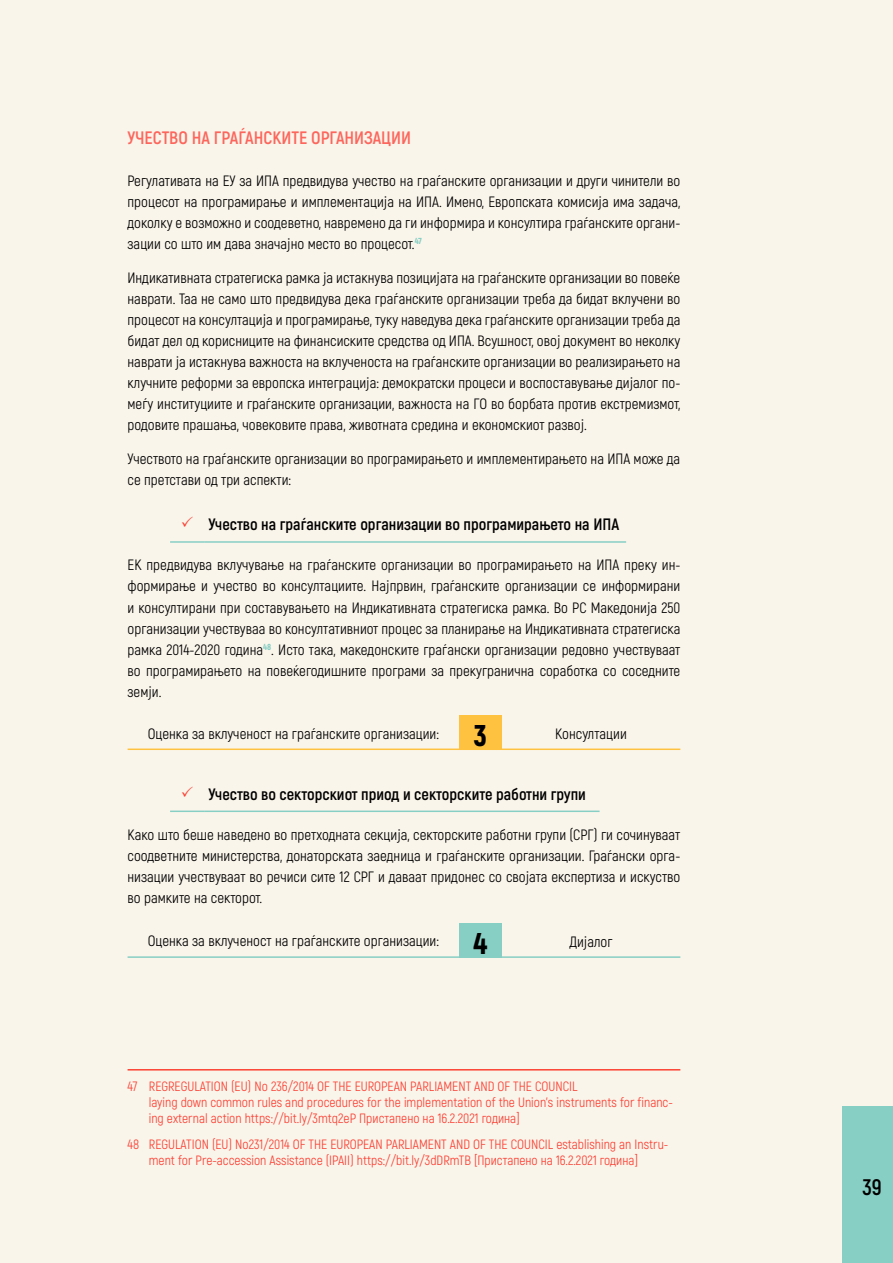
<style>
.page{position:relative;width:893px;height:1263px;background:#faf5eb}
.page>*{position:absolute;margin:0;border:0;box-sizing:border-box;transform-origin:0 0}
.t1{font:700 22.5px "Akrobat";color:#000}
.t2{font:700 18px "Akrobat";color:#fd665c}
.t3{font:700 16.5px "Akrobat";color:#000}
.t4{font:15px/21px "Akrobat";color:#000;text-align:justify}
.t5{font:13.5px/16.2px "Akrobat";color:#fc4033}
.s1{font-weight:900;font-size:30px}
</style>
<div class="page">
<div style="left:842px;top:1106px;width:51px;height:157px;background:#87cfc4"></div>
<hr style="left:170px;top:541px;width:34px;height:2px;background:#87cfc4">
<hr style="left:204px;top:541px;width:422px;height:2px;background:#87cfc4">
<div style="left:459px;top:715px;width:43px;height:34px;background:#ffc240"></div>
<hr style="left:128px;top:748px;width:331px;height:2px;background:#ffc240">
<hr style="left:459px;top:748px;width:43px;height:2px;background:#ffc240">
<hr style="left:502px;top:748px;width:178px;height:2px;background:#ffc240">
<hr style="left:170px;top:810px;width:34px;height:2px;background:#87cfc4">
<hr style="left:204px;top:810px;width:396px;height:2px;background:#87cfc4">
<div style="left:459px;top:923px;width:43px;height:34px;background:#87cfc4"></div>
<hr style="left:128px;top:956px;width:331px;height:2px;background:#87cfc4">
<hr style="left:459px;top:956px;width:43px;height:2px;background:#87cfc4">
<hr style="left:502px;top:956px;width:178px;height:2px;background:#87cfc4">
<hr style="left:128px;top:1069px;width:552px;height:1px;background:#fc4033">
<p class="t2" style="left:128px;top:127px;width:285px">УЧЕСТВО НА ГРАЃАНСКИТЕ ОРГАНИЗАЦИИ</p>
<p class="t4" style="left:128px;top:171px;width:554px">Регулативата на ЕУ за ИПА предвидува учество на граѓанските организации и други чинители во процесот на програмирање и имплементација на ИПА. Имено, Европската комисија има задача, доколку е возможно и соодеветно, навремено да ги информира и консултира граѓанските органи&shy;зации со што им дава значајно место во процесот.<sup>47</sup></p>
<p class="t4" style="left:128px;top:267px;width:554px">Индикативната стратегиска рамка ја истакнува позицијата на граѓанските организации во повеќе наврати. Таа не само што предвидува дека граѓанските организации треба да бидат вклучени во процесот на консултација и програмирање, туку наведува дека граѓанските организации треба да бидат дел од корисниците на финансиските средства од ИПА. Всушност, овој документ во неколку наврати ја истакнува важноста на вклученоста на граѓанските организации во реализирањето на клучните реформи за европска интеграција: демократски процеси и воспоставување дијалог по&shy;меѓу институциите и граѓанските организации, важноста на ГО во борбата против екстремизмот, родовите прашања, човековите права, животната средина и економскиот развој.</p>
<p class="t4" style="left:128px;top:448px;width:554px">Учеството на граѓанските организации во програмирањето и имплементирањето на ИПА може да се претстави од три аспекти:</p>
<p class="t3" style="left:208px;top:514px;width:412px">Учество на граѓанските организации во програмирањето на ИПА</p>
<p class="t4" style="left:128px;top:555px;width:554px">ЕК предвидува вклучување на граѓанските организации во програмирањето на ИПА преку ин&shy;формирање и учество во консултациите. Најпрвин, граѓанските организации се информирани и консултирани при составувањето на Индикативната стратегиска рамка. Во РС Македонија 250 организации учествуваа во консултативниот процес за планирање на Индикативната стратегиска рамка 2014-2020 година<sup>48</sup>. Исто така, македонските граѓански организации редовно учествуваат во програмирањето на повеќегодишните програми за прекугранична соработка со соседните земји.</p>
<p class="t4" style="left:148px;top:723px;width:341px">Оценка за вклученост на граѓанските организации: <span class="s1">3</span></p>
<p class="t4" style="left:555px;top:723px;width:73px">Консултации</p>
<p class="t3" style="left:208px;top:784px;width:379px">Учество во секторскиот приод и секторските работни групи</p>
<p class="t4" style="left:128px;top:824px;width:554px">Како што беше наведено во претходната секција, секторските работни групи (СРГ) ги сочинуваат соодветните министерства, донаторската заедница и граѓанските организации. Граѓански орга&shy;низации учествуваат во речиси сите 12 СРГ и даваат придонес со својата експертиза и искуство во рамките на секторот.</p>
<p class="t4" style="left:148px;top:931px;width:341px">Оценка за вклученост на граѓанските организации: <span class="s1">4</span></p>
<p class="t4" style="left:570px;top:931px;width:45px">Дијалог</p>
<p class="t5" style="left:149px;top:1078px;width:526px;text-indent:-21px">47 REGREGULATION (EU) No 236/2014 OF THE EUROPEAN PARLIAMENT AND OF THE COUNCIL<br>laying down common rules and procedures for the implementation of the Union’s instruments for financ&shy;ing external action https://bit.ly/3mtq2eP Пристапено на 16.2.2021 година]</p>
<p class="t5" style="left:149px;top:1136px;width:521px;text-indent:-21px">48 REGULATION (EU) No231/2014 OF THE EUROPEAN PARLIAMENT AND OF THE COUNCIL establishing an Instru&shy;ment for Pre-accession Assistance (IPAII) https://bit.ly/3dDRmTB [Пристапено на 16.2.2021 година]</p>
<h1 class="t1" style="left:862px;top:1173px;width:21px">39</h1>
</div>
